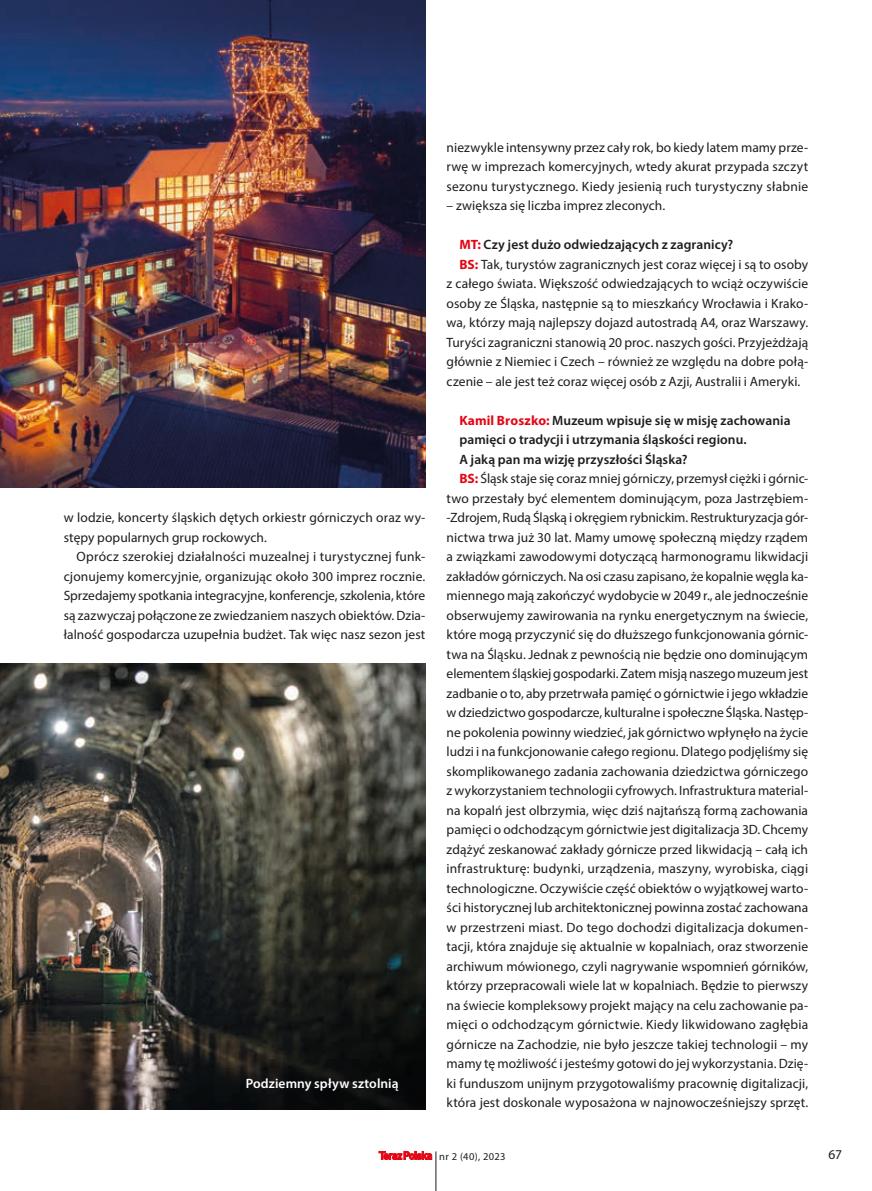
<style>
.page{position:relative;width:872px;height:1191px;background:#fff}
.page>*{position:absolute;margin:0;border:0;box-sizing:border-box;transform-origin:0 0}
.t1{font:13.5px/19.5px "Myriad Pro";letter-spacing:.005em;color:#1d1d1b;text-align:justify}
.t2{font:600 13.5px "Myriad Pro";letter-spacing:.005em;color:#1d1d1b}
.t3{font:600 13.5px "Myriad Pro";letter-spacing:.005em;color:#fff}
.t4{font:10.5px "Myriad Pro";letter-spacing:.04em;color:#1d1d1b}
.s1{font-weight:700;color:#e30614}
</style>
<div class="page">
<img style="left:0;top:0;width:425px;height:487px">
<img style="left:0;top:663px;width:425px;height:446px">
<svg style="left:379px;top:1151px;width:53px;height:8px"></svg>
<hr style="left:436px;top:1151px;width:1px;height:40px;background:#1d1d1b">
<p class="t1" style="left:64px;top:508px;width:363px">w lodzie, koncerty śląskich dętych orkiestr górniczych oraz wy&shy;stępy popularnych grup rockowych.</p>
<p class="t1" style="left:64px;top:546px;width:363px;text-indent:13px">Oprócz szerokiej działalności muzealnej i turystycznej funk&shy;cjonujemy komercyjnie, organizując około 300 imprez rocznie.<br>Sprzedajemy spotkania integracyjne, konferencje, szkolenia, które są zazwyczaj połączone ze zwiedzaniem naszych obiektów. Dzia&shy;łalność gospodarcza uzupełnia budżet. Tak więc nasz sezon jest</p>
<p class="t3" style="left:246px;top:1074px;width:154px">Podziemny spływ sztolnią</p>
<p class="t1" style="left:446px;top:137px;width:363px">niezwykle intensywny przez cały rok, bo kiedy latem mamy prze&shy;rwę w imprezach komercyjnych, wtedy akurat przypada szczyt sezonu turystycznego. Kiedy jesienią ruch turystyczny słabnie</p>
<p class="t1" style="left:446px;top:195px;width:220px">– zwiększa się liczba imprez zleconych.</p>
<p class="t2" style="left:459px;top:236px;width:275px"><span class="s1">MT:</span> Czy jest dużo odwiedzających z zagranicy?</p>
<p class="t1" style="left:459px;top:254px;width:350px"><span class="s1">BS:</span> Tak, turystów zagranicznych jest coraz więcej i są to osoby</p>
<p class="t1" style="left:446px;top:273px;width:363px">z całego świata. Większość odwiedzających to wciąż oczywiście</p>
<p class="t1" style="left:446px;top:293px;width:363px">osoby ze Śląska, następnie są to mieszkańcy Wrocławia i Krako-</p>
<p class="t1" style="left:446px;top:312px;width:363px">wa, którzy mają najlepszy dojazd autostradą A4, oraz Warszawy.</p>
<p class="t1" style="left:446px;top:332px;width:363px">Turyści zagraniczni stanowią 20 proc. naszych gości. Przyjeżdżają</p>
<p class="t1" style="left:446px;top:351px;width:363px">głównie z Niemiec i Czech – również ze względu na dobre połą-</p>
<p class="t1" style="left:446px;top:371px;width:355px">czenie – ale jest też coraz więcej osób z Azji, Australii i Ameryki.</p>
<p class="t2" style="left:459px;top:411px;width:333px"><span class="s1">Kamil Broszko:</span> Muzeum wpisuje się w misję zachowania</p>
<p class="t2" style="left:459px;top:431px;width:289px">pamięci o tradycji i utrzymania śląskości regionu.</p>
<p class="t2" style="left:459px;top:450px;width:230px">A jaką pan ma wizję przyszłości Śląska?</p>
<p class="t1" style="left:459px;top:468px;width:350px"><span class="s1">BS:</span> Śląsk staje się coraz mniej górniczy, przemysł ciężki i górnic-</p>
<p class="t1" style="left:446px;top:488px;width:363px">two przestały być elementem dominującym, poza Jastrzębiem-</p>
<p class="t1" style="left:446px;top:507px;width:363px">-Zdrojem, Rudą Śląską i okręgiem rybnickim. Restrukturyzacja gór-</p>
<p class="t1" style="left:446px;top:527px;width:363px">nictwa trwa już 30 lat. Mamy umowę społeczną między rządem</p>
<p class="t1" style="left:446px;top:546px;width:363px">a związkami zawodowymi dotyczącą harmonogramu likwidacji</p>
<p class="t1" style="left:446px;top:566px;width:363px">zakładów górniczych. Na osi czasu zapisano, że kopalnie węgla ka-</p>
<p class="t1" style="left:446px;top:585px;width:363px">miennego mają zakończyć wydobycie w 2049 r., ale jednocześnie</p>
<p class="t1" style="left:446px;top:605px;width:363px">obserwujemy zawirowania na rynku energetycznym na świecie,</p>
<p class="t1" style="left:446px;top:624px;width:363px">które mogą przyczynić się do dłuższego funkcjonowania górnic-</p>
<p class="t1" style="left:446px;top:644px;width:363px">twa na Śląsku. Jednak z pewnością nie będzie ono dominującym</p>
<p class="t1" style="left:446px;top:663px;width:363px">elementem śląskiej gospodarki. Zatem misją naszego muzeum jest</p>
<p class="t1" style="left:446px;top:683px;width:363px">zadbanie o to, aby przetrwała pamięć o górnictwie i jego wkładzie</p>
<p class="t1" style="left:446px;top:702px;width:363px">w dziedzictwo gospodarcze, kulturalne i społeczne Śląska. Następ-</p>
<p class="t1" style="left:446px;top:722px;width:363px">ne pokolenia powinny wiedzieć, jak górnictwo wpłynęło na życie</p>
<p class="t1" style="left:446px;top:741px;width:363px">ludzi i na funkcjonowanie całego regionu. Dlatego podjęliśmy się</p>
<p class="t1" style="left:446px;top:761px;width:363px">skomplikowanego zadania zachowania dziedzictwa górniczego</p>
<p class="t1" style="left:446px;top:780px;width:363px">z wykorzystaniem technologii cyfrowych. Infrastruktura material-</p>
<p class="t1" style="left:446px;top:800px;width:363px">na kopalń jest olbrzymia, więc dziś najtańszą formą zachowania</p>
<p class="t1" style="left:446px;top:819px;width:363px">pamięci o odchodzącym górnictwie jest digitalizacja 3D. Chcemy</p>
<p class="t1" style="left:446px;top:839px;width:363px">zdążyć zeskanować zakłady górnicze przed likwidacją – całą ich</p>
<p class="t1" style="left:446px;top:858px;width:363px">infrastrukturę: budynki, urządzenia, maszyny, wyrobiska, ciągi</p>
<p class="t1" style="left:446px;top:878px;width:363px">technologiczne. Oczywiście część obiektów o wyjątkowej warto-</p>
<p class="t1" style="left:446px;top:897px;width:363px">ści historycznej lub architektonicznej powinna zostać zachowana</p>
<p class="t1" style="left:446px;top:917px;width:363px">w przestrzeni miast. Do tego dochodzi digitalizacja dokumen-</p>
<p class="t1" style="left:446px;top:936px;width:363px">tacji, która znajduje się aktualnie w kopalniach, oraz stworzenie</p>
<p class="t1" style="left:446px;top:956px;width:363px">archiwum mówionego, czyli nagrywanie wspomnień górników,</p>
<p class="t1" style="left:446px;top:975px;width:363px">którzy przepracowali wiele lat w kopalniach. Będzie to pierwszy</p>
<p class="t1" style="left:446px;top:995px;width:363px">na świecie kompleksowy projekt mający na celu zachowanie pa-</p>
<p class="t1" style="left:446px;top:1014px;width:363px">mięci o odchodzącym górnictwie. Kiedy likwidowano zagłębia</p>
<p class="t1" style="left:446px;top:1034px;width:363px">górnicze na Zachodzie, nie było jeszcze takiej technologii – my</p>
<p class="t1" style="left:446px;top:1053px;width:363px">mamy tę możliwość i jesteśmy gotowi do jej wykorzystania. Dzię-</p>
<p class="t1" style="left:446px;top:1073px;width:363px">ki funduszom unijnym przygotowaliśmy pracownię digitalizacji,</p>
<p class="t1" style="left:446px;top:1092px;width:363px">która jest doskonale wyposażona w najnowocześniejszy sprzęt.</p>
<p class="t4" style="left:439px;top:1149px;width:68px">nr 2 (40), 2023</p>
<p class="t1" style="left:828px;top:1144px;width:15px">67</p>
</div>
